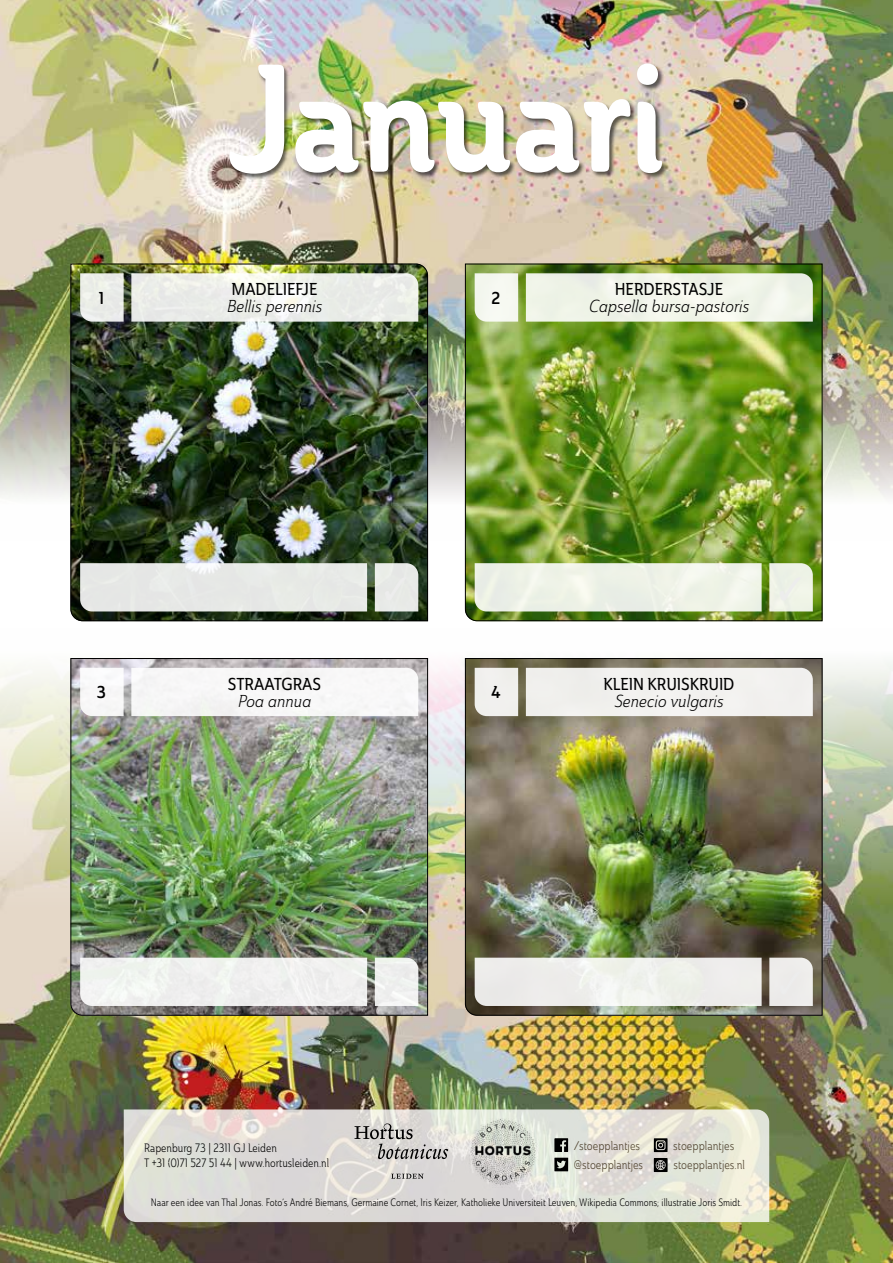
<style>
.page{position:relative;width:893px;height:1263px;background:#fff}
.page>*{position:absolute;margin:0;border:0;box-sizing:border-box;transform-origin:0 0}
.t1{font:151.2px "Ainslie Con Bol";color:#fff;scale:.95 1}
.t2{font:17.1px "Ainslie Con Boo It";letter-spacing:-.005em;color:#000}
.t3{font:17.1px "Ainslie Con Med";letter-spacing:-.005em;color:#000}
.t4{font:17.1px "Ainslie Con Dem";color:#000}
.t5{font:12.6px/19.4px "Ainslie Con Boo";color:#4f422e;scale:.9 1}
.t6{font:12px/14.4px "Ainslie Con Boo";color:#000;scale:.9 1}
.t7{font:10.5px "Ainslie Con Boo";color:#000;scale:.9 1}
</style>
<div class="page">
<img style="left:0;top:0;width:893px;height:540px">
<img style="left:0;top:658px;width:893px;height:605px">
<div style="left:229px;top:63px;width:439px;height:117px;background:#000;opacity:.6"></div>
<img style="left:70px;top:263px;width:358px;height:358px">
<div style="left:80px;top:563px;width:287px;height:48px;background:#e6e8e6"></div>
<div style="left:375px;top:563px;width:43px;height:48px;background:#e7e9e6"></div>
<img style="left:465px;top:263px;width:358px;height:358px">
<svg style="left:475px;top:563px;width:287px;height:48px;background:#edf1e6"></svg>
<svg style="left:769px;top:563px;width:44px;height:48px;background:#e9efe0"></svg>
<img style="left:70px;top:658px;width:358px;height:358px">
<div style="left:80px;top:958px;width:287px;height:48px;background:#f0f1ef"></div>
<svg style="left:375px;top:958px;width:43px;height:48px"></svg>
<img style="left:465px;top:658px;width:358px;height:358px">
<svg style="left:475px;top:958px;width:287px;height:48px"></svg>
<div style="left:769px;top:958px;width:44px;height:48px;background:#edecea"></div>
<svg style="left:131px;top:273px;width:287px;height:49px"></svg>
<svg style="left:80px;top:273px;width:44px;height:49px;background:#e3e5e0"></svg>
<svg style="left:526px;top:273px;width:287px;height:49px;background:#edf2e5"></svg>
<div style="left:475px;top:273px;width:43px;height:49px;background:#f6f8f0"></div>
<svg style="left:131px;top:668px;width:287px;height:48px"></svg>
<svg style="left:80px;top:668px;width:44px;height:48px"></svg>
<div style="left:526px;top:668px;width:287px;height:48px;background:#f2f1ee"></div>
<div style="left:475px;top:668px;width:43px;height:48px;background:#f0f0ed"></div>
<svg style="left:124px;top:1109px;width:645px;height:113px;background:#e0ded7"></svg>
<svg style="left:391px;top:1173px;width:33px;height:6px"></svg>
<svg style="left:354px;top:1123px;width:94px;height:36px;background:#bab8b5"></svg>
<img style="left:465px;top:1114px;width:76px;height:74px">
<svg style="left:654px;top:1138px;width:14px;height:14px"></svg>
<svg style="left:554px;top:1138px;width:14px;height:33px"></svg>
<svg style="left:654px;top:1158px;width:14px;height:14px"></svg>
<h2 class="t4" style="left:99px;top:286px;width:7px">1</h2>
<h1 class="t1" style="left:228px;top:16px;width:461px">Januari</h1>
<h2 class="t3" style="left:232px;top:278px;width:87px">MADELIEFJE</h2>
<h2 class="t2" style="left:227px;top:296px;width:97px">Bellis perennis</h2>
<h2 class="t4" style="left:492px;top:286px;width:10px">2</h2>
<h2 class="t3" style="left:615px;top:278px;width:110px">HERDERSTASJE</h2>
<h2 class="t2" style="left:589px;top:296px;width:162px">Capsella bursa-pastoris</h2>
<h2 class="t4" style="left:97px;top:681px;width:11px">3</h2>
<h2 class="t3" style="left:228px;top:673px;width:95px">STRAATGRAS</h2>
<h2 class="t2" style="left:238px;top:690px;width:75px">Poa annua</h2>
<h2 class="t4" style="left:491px;top:681px;width:11px">4</h2>
<h2 class="t3" style="left:603px;top:673px;width:132px">KLEIN KRUISKRUID</h2>
<h2 class="t2" style="left:614px;top:690px;width:111px">Senecio vulgaris</h2>
<p class="t5" style="left:673px;top:1135px;width:69px">stoepplantjes</p>
<p class="t5" style="left:574px;top:1135px;width:78px">/stoepplantjes @stoepplantjes</p>
<p class="t6" style="left:144px;top:1141px;width:207px">Rapenburg 73 | 2311 GJ Leiden<br>T +31 (0)71 527 51 44 | www.hortusleiden.nl</p>
<p class="t7" style="left:151px;top:1196px;width:658px">Naar een idee van Thal Jonas. Foto’s André Biemans, Germaine Cornet, Iris Keizer, Katholieke Universiteit Leuven, Wikipedia Commons; illustratie Joris Smidt.</p>
<p class="t5" style="left:673px;top:1155px;width:81px">stoepplantjes.nl</p>
</div>
